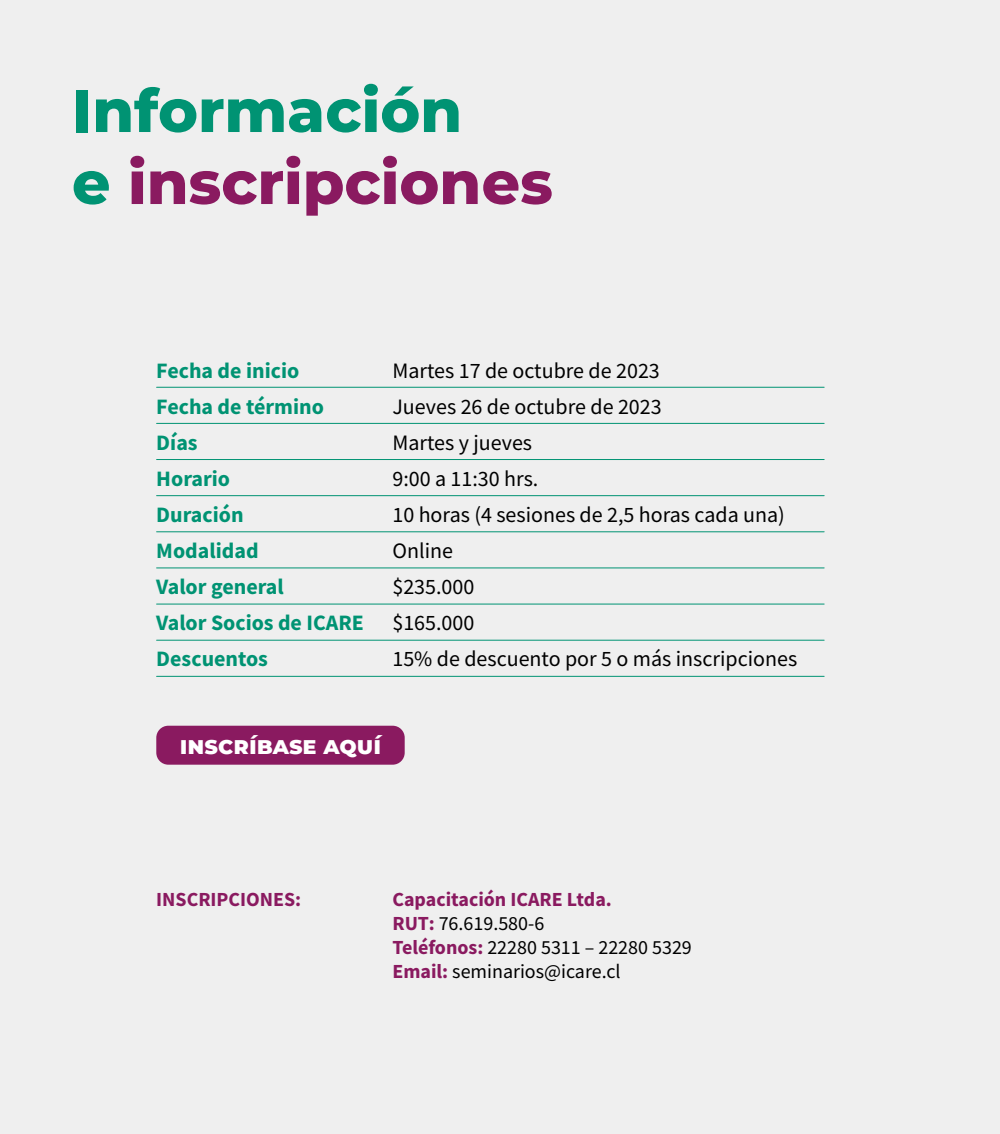
<style>
.page{position:relative;width:1000px;height:1134px;background:#efefef}
.page>*{position:absolute;margin:0;border:0;box-sizing:border-box;transform-origin:0 0}
.t1{font:800 60px/72px "Montserrat";color:#8a1a60}
.t2{font:800 24px "Montserrat";color:#fff}
.t3{font:22px/36px "Source Sans Pro";color:#000}
.t4{font:700 22px/36px "Source Sans Pro";color:#009373}
.t5{font:20px/24px "Source Sans Pro";color:#000}
.t6{font:700 20px "Source Sans Pro";color:#8a1a60}
.s1{color:#009373}
.s2{font-weight:700;color:#8a1a60}
</style>
<div class="page">
<hr style="left:157px;top:387px;width:667px;height:1px;background:#009373">
<hr style="left:157px;top:423px;width:667px;height:1px;background:#009373">
<hr style="left:157px;top:459px;width:667px;height:1px;background:#009373">
<hr style="left:157px;top:495px;width:667px;height:1px;background:#009373">
<hr style="left:157px;top:531px;width:667px;height:1px;background:#009373">
<hr style="left:157px;top:567px;width:667px;height:1px;background:#009373">
<hr style="left:157px;top:604px;width:667px;height:1px;background:#009373">
<hr style="left:157px;top:640px;width:667px;height:1px;background:#009373">
<hr style="left:157px;top:676px;width:667px;height:1px;background:#009373">
<div style="left:156px;top:726px;width:249px;height:39px;background:#8a1a60;border-radius:12px"></div>
<h1 class="t1" style="left:72px;top:71px;width:482px"><span class="s1">Información<br>e</span> inscripciones</h1>
<p class="t4" style="left:156px;top:352px;width:209px">Fecha de inicio<br>Fecha de término<br>Días<br>Horario<br>Duración<br>Modalidad<br>Valor general<br>Valor Socios de ICARE<br>Descuentos</p>
<p class="t3" style="left:392px;top:353px;width:406px">Martes 17 de octubre de 2023<br>Jueves 26 de octubre de 2023<br>Martes y jueves<br>9:00 a 11:30 hrs.<br>10 horas (4 sesiones de 2,5 horas cada una)<br>Online<br>$235.000<br>$165.000<br>15% de descuento por 5 o más inscripciones</p>
<p class="t2" style="left:180px;top:728px;width:203px">inscríbase aquí</p>
<p class="t6" style="left:156px;top:886px;width:146px">INSCRIPCIONES:</p>
<p class="t5" style="left:392px;top:887px;width:301px"><span class="s2">Capacitación ICARE Ltda.<br>RUT:</span> 76.619.580-6<br><span class="s2">Teléfonos:</span> 22280 5311 – 22280 5329<br><span class="s2">Email:</span> seminarios@icare.cl</p>
</div>
